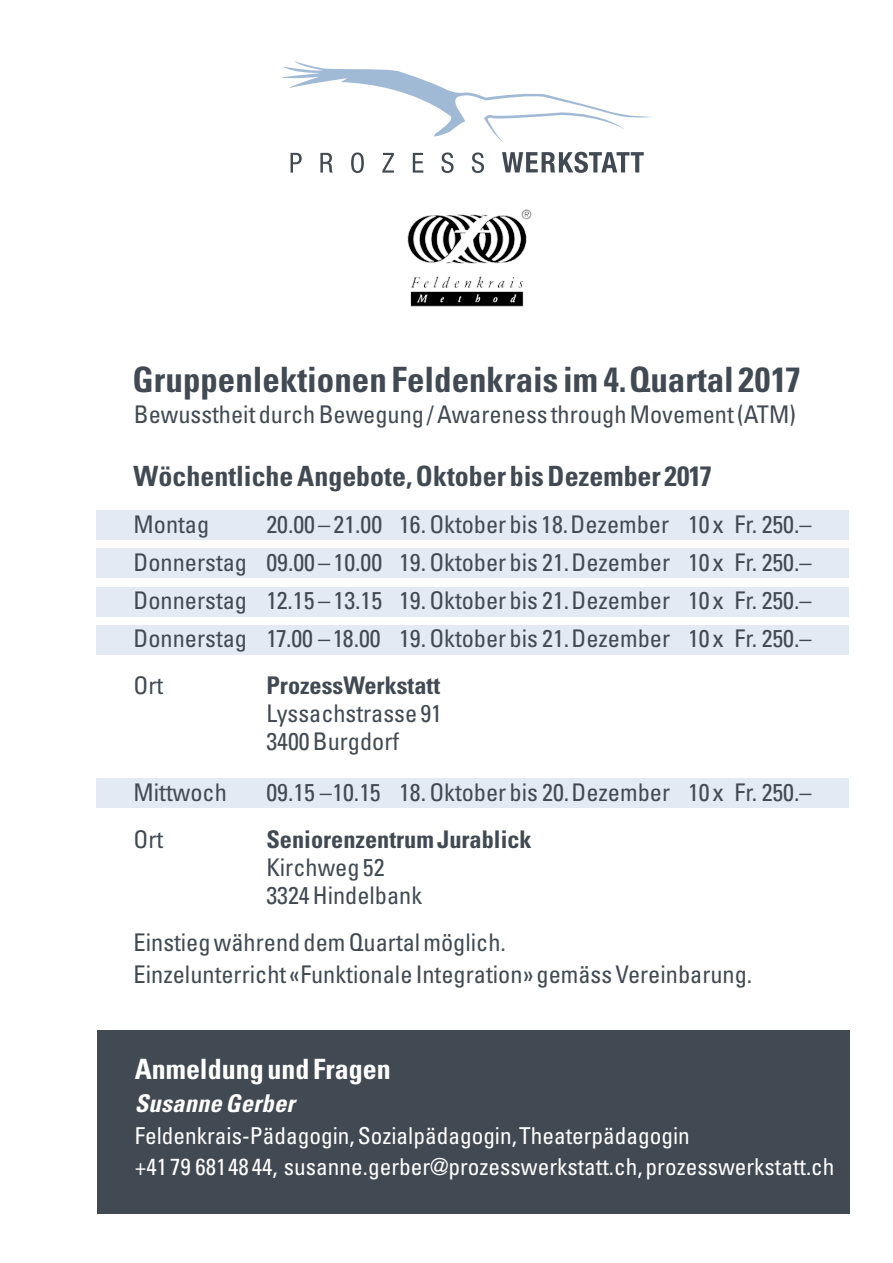
<style>
.page{position:relative;width:893px;height:1263px;background:#fff}
.page>*{position:absolute;margin:0;border:0;box-sizing:border-box;transform-origin:0 0}
.t1{font:700 condensed 34.95px "Univers";color:#414953}
.t2{font:700 condensed 27.9px "Univers";color:#414953}
.t3{font:700 condensed 27.9px "Univers";color:#fff}
.t4{font:italic 700 condensed 24.45px "Univers";letter-spacing:.01em;color:#fff}
.t5{font:condensed 24.3px/38.1px "Univers";color:#414953}
.t6{font:700 condensed 24.3px "Univers";color:#414953}
.t7{font:condensed 23.25px/31.5px "Univers";color:#fff}
</style>
<div class="page">
<div style="left:97px;top:1030px;width:752px;height:183px;background:#414953"></div>
<div style="left:96px;top:510px;width:752px;height:30px;background:#e4eaf3"></div>
<div style="left:96px;top:549px;width:752px;height:29px;background:#e4eaf3"></div>
<div style="left:96px;top:587px;width:752px;height:29px;background:#e4eaf3"></div>
<div style="left:96px;top:625px;width:752px;height:29px;background:#e4eaf3"></div>
<div style="left:96px;top:778px;width:752px;height:30px;background:#e4eaf3"></div>
<svg style="left:291px;top:153px;width:11px;height:20px"></svg>
<svg style="left:320px;top:153px;width:13px;height:20px"></svg>
<svg style="left:351px;top:152px;width:13px;height:21px"></svg>
<svg style="left:382px;top:153px;width:12px;height:20px"></svg>
<svg style="left:413px;top:153px;width:10px;height:20px"></svg>
<svg style="left:441px;top:152px;width:13px;height:21px"></svg>
<svg style="left:472px;top:152px;width:12px;height:21px"></svg>
<svg style="left:502px;top:152px;width:142px;height:21px"></svg>
<svg style="left:282px;top:61px;width:370px;height:82px"></svg>
<img style="left:407px;top:209px;width:125px;height:98px">
<h1 class="t1" style="left:133px;top:358px;width:670px">Gruppenlektionen Feldenkrais im 4. Quartal 2017</h1>
<p class="t5" style="left:134px;top:395px;width:664px">Bewusstheit durch Bewegung / Awareness through Movement (ATM)</p>
<p class="t2" style="left:134px;top:459px;width:580px">Wöchentliche Angebote, Oktober bis Dezember 2017</p>
<p class="t5" style="left:134px;top:505px;width:77px">Montag</p>
<p class="t5" style="left:134px;top:505px;width:679px;text-align:justify;text-indent:133px">20.00 – 21.00 16. Oktober bis 18. Dezember 10 x Fr. 250.– Donnerstag 09.00 – 10.00 19. Oktober bis 21. Dezember 10 x Fr. 250.– Donnerstag 12.15 – 13.15 19. Oktober bis 21. Dezember 10 x Fr. 250.– Donnerstag 17.00 – 18.00 19. Oktober bis 21. Dezember 10 x Fr. 250.–</p>
<p class="t5" style="left:134px;top:666px;width:31px">Ort</p>
<p class="t6" style="left:266px;top:671px;width:175px">ProzessWerkstatt</p>
<p class="t5" style="left:266px;top:698px;width:177px;line-height:28.5px">Lyssachstrasse 91<br>3400 Burgdorf</p>
<p class="t5" style="left:134px;top:773px;width:95px">Mittwoch</p>
<p class="t5" style="left:266px;top:773px;width:547px">09.15 –10.15 18. Oktober bis 20. Dezember 10 x Fr. 250.–</p>
<p class="t5" style="left:134px;top:820px;width:31px">Ort</p>
<p class="t6" style="left:266px;top:825px;width:267px">Seniorenzentrum Jurablick</p>
<p class="t5" style="left:266px;top:852px;width:157px;line-height:28.5px">Kirchweg 52<br>3324 Hindelbank</p>
<p class="t5" style="left:134px;top:927px;width:620px;line-height:31.5px">Einstieg während dem Quartal möglich.<br>Einzelunterricht «Funktionale Integration» gemäss Vereinbarung.</p>
<p class="t3" style="left:135px;top:1051px;width:257px">Anmeldung und Fragen</p>
<p class="t4" style="left:135px;top:1089px;width:161px">Susanne Gerber</p>
<p class="t7" style="left:135px;top:1119px;width:701px">Feldenkrais-Pädagogin, Sozialpädagogin, Theaterpädagogin<br>+41 79 681 48 44, susanne.gerber@prozesswerkstatt.ch, prozesswerkstatt.ch</p>
</div>
